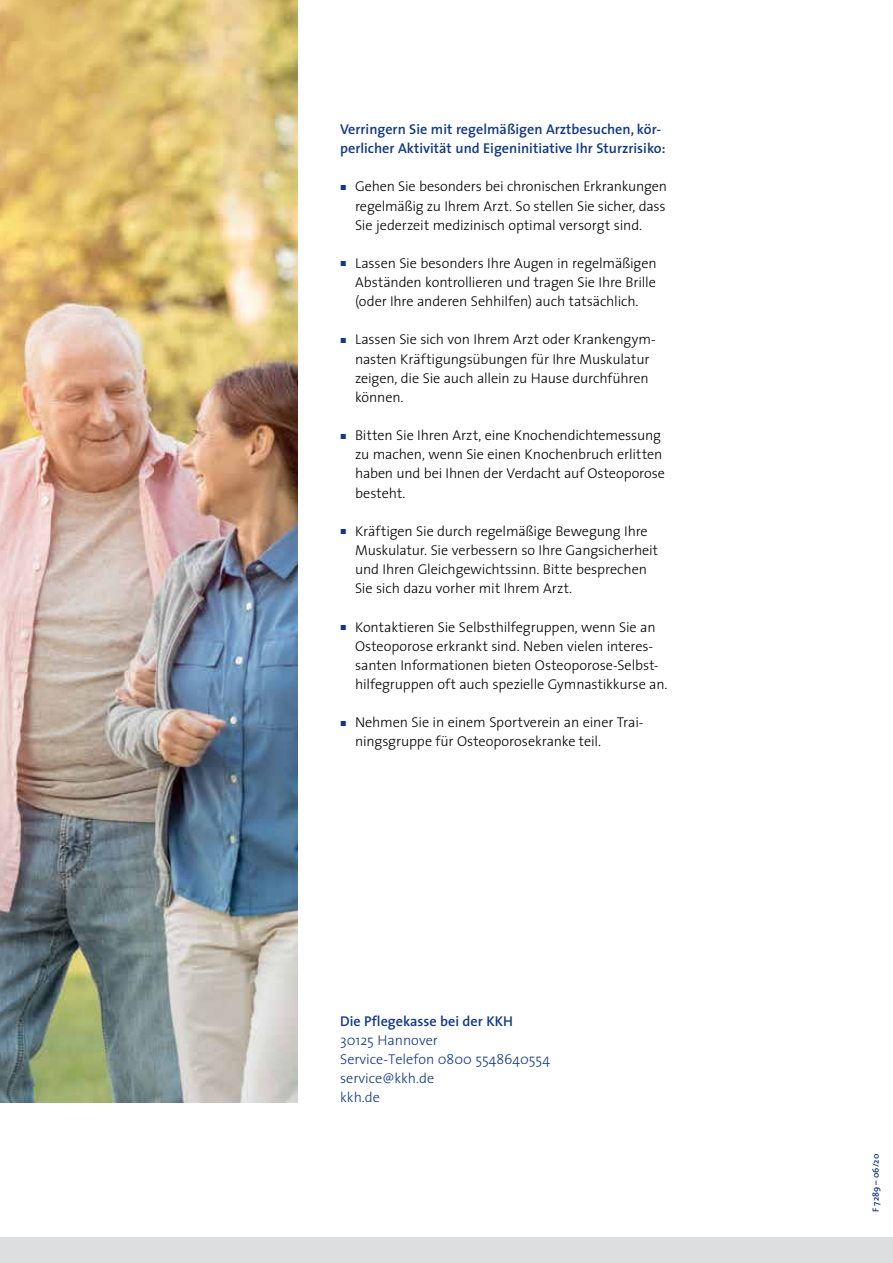
<style>
.page{position:relative;width:893px;height:1263px;background:#fff}
.page>*{position:absolute;margin:0;border:0;box-sizing:border-box;transform-origin:0 0}
.t1{font:300 14.25px/19.2px "The Sans";letter-spacing:-.01em;color:#000}
.t2{font:600 14.25px/19.2px "The Sans";color:#123985}
.t3{font:300 14.25px/19.2px "The Sans";color:#123985}
.t4{font:600 9px "The Sans";color:#123985}
.s1{font-family:"The Sans Light Expert";font-weight:400;font-size:7.5px;color:#123985}
</style>
<div class="page">
<div style="left:0;top:1237px;width:893px;height:26px;background:#dddedf"></div>
<img style="left:0;top:0;width:298px;height:1102px">
<p class="t2" style="left:340px;top:119px;width:327px">Verringern Sie mit regelmäßigen Arztbesuchen, kör&shy;perlicher Aktivität und Eigeninitiative Ihr Sturzrisiko:</p>
<p class="t1" style="left:355px;top:176px;width:313px;text-align:justify;text-indent:-15px"><span class="s1">ó</span> Gehen Sie besonders bei chronischen Erkrankungen regelmäßig zu Ihrem Arzt. So stellen Sie sicher, dass Sie jederzeit medizinisch optimal versorgt sind.</p>
<p class="t1" style="left:355px;top:253px;width:303px;text-align:justify;text-indent:-15px"><span class="s1">ó</span> Lassen Sie besonders Ihre Augen in regelmäßigen Abständen kontrollieren und tragen Sie Ihre Brille (oder Ihre anderen Sehhilfen) auch tatsächlich.</p>
<p class="t1" style="left:355px;top:330px;width:302px;text-indent:-15px"><span class="s1">ó</span> Lassen Sie sich von Ihrem Arzt oder Krankengym&shy;nasten Kräftigungsübungen für Ihre Muskulatur zeigen, die Sie auch allein zu Hause durchführen können.</p>
<p class="t1" style="left:355px;top:425px;width:311px;text-indent:-15px"><span class="s1">ó</span> Bitten Sie Ihren Arzt, eine Knochendichtemessung zu machen, wenn Sie einen Knochenbruch erlitten haben und bei Ihnen der Verdacht auf Osteoporose besteht.</p>
<p class="t1" style="left:355px;top:521px;width:305px;text-indent:-15px"><span class="s1">ó</span> Kräftigen Sie durch regelmäßige Bewegung Ihre Muskulatur. Sie verbessern so Ihre Gangsicherheit und Ihren Gleichgewichtssinn. Bitte besprechen Sie sich dazu vorher mit Ihrem Arzt.</p>
<p class="t1" style="left:355px;top:617px;width:314px;text-indent:-15px"><span class="s1">ó</span> Kontaktieren Sie Selbsthilfegruppen, wenn Sie an Osteoporose erkrankt sind. Neben vielen interes&shy;santen Informationen bieten Osteoporose-Selbst&shy;hilfegruppen oft auch spezielle Gymnastikkurse an.</p>
<p class="t1" style="left:355px;top:712px;width:290px;text-indent:-15px"><span class="s1">ó</span> Nehmen Sie in einem Sportverein an einer Trai&shy;ningsgruppe für Osteoporosekranke teil.</p>
<p class="t2" style="left:340px;top:1011px;width:174px">Die Pflegekasse bei der KKH</p>
<p class="t3" style="left:340px;top:1030px;width:211px">30125 Hannover<br>Service-Telefon 0800 5548640554 service@kkh.de<br>kkh.de</p>
<p class="t4" style="left:868px;top:1212px;width:60px;rotate:-90deg">F 7289 – 06/20</p>
</div>
